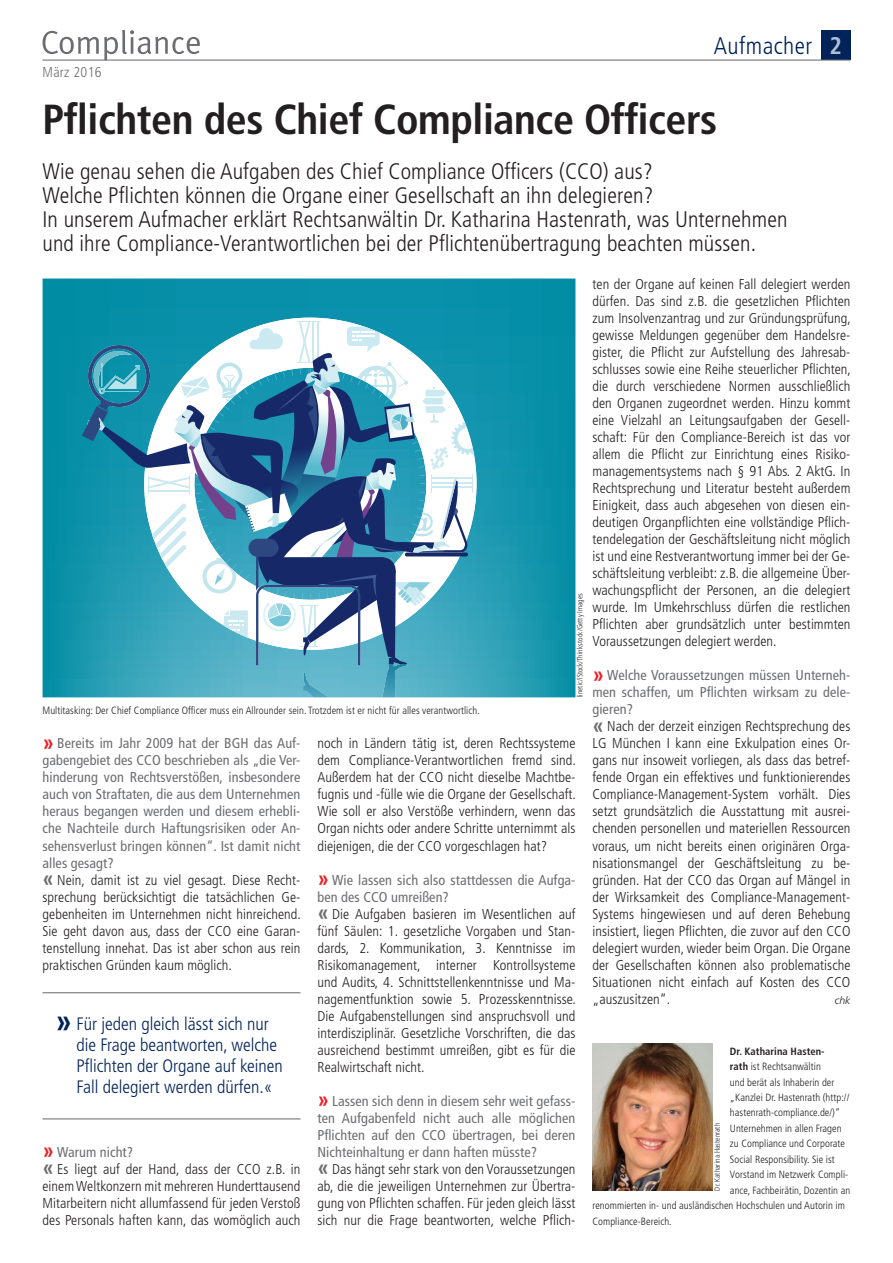
<style>
.page{position:relative;width:893px;height:1263px;background:#fff}
.page>*{position:absolute;margin:0;border:0;box-sizing:border-box;transform-origin:0 0}
.t1{font:700 condensed 42px "Frutiger LT Std";letter-spacing:-.01em;color:#231f20}
.t2{font:300 condensed 24px "Frutiger LT Std";letter-spacing:.02em;color:#002359}
.t3{font:700 condensed 24px "Frutiger LT Std";color:#b1bfd5}
.t4{font:300 condensed 22.5px/24px "Frutiger LT Std";letter-spacing:.005em;color:#231f20}
.t5{font:300 condensed 18px/21px "Frutiger LT Std";color:#002359}
.t6{font:300 condensed 14.25px/17px "Frutiger LT Std";letter-spacing:.005em;color:#231f20}
.t7{font:condensed 14.25px/17px "Frutiger LT Std";letter-spacing:.005em;color:#6c6d70}
.t8{font:300 condensed 14.25px "Frutiger LT Std";letter-spacing:.02em;color:#6c6d70}
.t9{font:300 condensed 10.5px "Frutiger LT Std";letter-spacing:.005em;color:#231f20}
.t10{font:700 condensed 10.5px "Frutiger LT Std";letter-spacing:.005em;color:#231f20}
.t11{font:italic 300 10.5px "Frutiger LT Std";color:#231f20}
.t12{font:300 condensed 7.5px "Frutiger LT Std";letter-spacing:.005em;color:#231f20}
.s1{font-weight:700;font-size:22.5px;color:#ee1d23}
.s2{font-weight:700;font-size:22.5px}
.s3{font-weight:300;color:#231f20}
.s4{font-weight:700;font-size:33px}
.s5{font-weight:400;color:#6c6d70}
.s6{font-weight:700;font-size:22.5px;color:#6c6d70}
.s7{font-weight:700}
</style>
<div class="page">
<svg style="left:43px;top:279px;width:532px;height:418px;background:#1294ab"></svg>
<img style="left:303px;top:673px;width:104px;height:24px">
<svg style="left:121px;top:294px;width:379px;height:379px;background:#1d98b1"></svg>
<svg style="left:82px;top:321px;width:392px;height:344px"></svg>
<img style="left:592px;top:1044px;width:121px;height:147px">
<hr style="left:43px;top:992px;width:257px;height:1px;background:#6c6d70">
<hr style="left:43px;top:1118px;width:257px;height:1px;background:#6c6d70">
<div style="left:821px;top:30px;width:29px;height:30px;background:#002359"></div>
<hr style="left:43px;top:60px;width:807px;height:1px;background:#6c6d70">
<svg style="left:43px;top:30px;width:157px;height:31px"></svg>
<p class="t8" style="left:43px;top:64px;width:61px">März 2016</p>
<h2 class="t2" style="left:714px;top:32px;width:100px">Aufmacher</h2>
<h1 class="t1" style="left:43px;top:94px;width:676px">Pflichten des Chief Compliance Officers</h1>
<p class="t4" style="left:43px;top:159px;width:746px">Wie genau sehen die Aufgaben des Chief Compliance Officers (CCO) aus?<br>Welche Pflichten können die Organe einer Gesellschaft an ihn delegieren?<br>In unserem Aufmacher erklärt Rechtsanwältin Dr. Katharina Hastenrath, was Unternehmen und ihre Compliance-Verantwortlichen bei der Pflichtenübertragung beachten müssen.</p>
<h2 class="t3" style="left:829px;top:31px;width:14px">2</h2>
<p class="t9" style="left:43px;top:705px;width:439px">Multitasking: Der Chief Compliance Officer muss ein Allrounder sein. Trotzdem ist er nicht für alles verantwortlich.</p>
<p class="t12" style="left:575px;top:697px;width:106px;rotate:-90deg">linetic/iStock/Thinkstock/Getty Images</p>
<p class="t7" style="left:43px;top:735px;width:260px"><span class="s1">»</span> Bereits im Jahr 2009 hat der BGH das Auf&shy;gabengebiet des CCO beschrieben als „die Ver&shy;hinderung von Rechtsverstößen, insbesondere auch von Straftaten, die aus dem Unternehmen heraus begangen werden und diesem erhebli&shy;che Nachteile durch Haftungsrisiken oder An&shy;sehensverlust bringen können“. Ist damit nicht alles gesagt?<br><span class="s2">«</span> <span class="s3">Nein, damit ist zu viel gesagt. Diese Recht&shy;sprechung berücksichtigt die tatsächlichen Ge&shy;gebenheiten im Unternehmen nicht hinreichend.<br>Sie geht davon aus, dass der CCO eine Garan&shy;tenstellung innehat. Das ist aber schon aus rein praktischen Gründen kaum möglich.</span></p>
<p class="t5" style="left:77px;top:1013px;width:208px;text-indent:-21px"><span class="s4">»</span> Für jeden gleich lässt sich nur die Frage beantworten, welche<br>Pflichten der Organe auf keinen<br>Fall delegiert werden dürfen.«</p>
<p class="t6" style="left:43px;top:1143px;width:259px"><span class="s1">»</span> <span class="s5">Warum nicht?<br></span><span class="s6">«</span> Es liegt auf der Hand, dass der CCO z.B. in einem Weltkonzern mit mehreren Hunderttausend Mitarbeitern nicht allumfassend für jeden Verstoß des Personals haften kann, das womöglich auch</p>
<p class="t6" style="left:317px;top:735px;width:260px;text-align:justify">noch in Ländern tätig ist, deren Rechtssysteme dem Compliance-Verantwortlichen fremd sind.<br>Außerdem hat der CCO nicht dieselbe Machtbe&shy;fugnis und -fülle wie die Organe der Gesellschaft.<br>Wie soll er also Verstöße verhindern, wenn das Organ nichts oder andere Schritte unternimmt als diejenigen, die der CCO vorgeschlagen hat?</p>
<p class="t6" style="left:317px;top:871px;width:260px"><span class="s1">»</span> <span class="s5">Wie lassen sich also stattdessen die Aufga&shy;ben des CCO umreißen?<br></span><span class="s6">«</span> Die Aufgaben basieren im Wesentlichen auf fünf Säulen: 1. gesetzliche Vorgaben und Stan&shy;dards, 2. Kommunikation, 3. Kenntnisse im Risikomanagement, interner Kontrollsysteme und Audits, 4. Schnittstellenkenntnisse und Ma&shy;nagementfunktion sowie 5. Prozesskenntnisse.<br>Die Aufgabenstellungen sind anspruchsvoll und interdisziplinär. Gesetzliche Vorschriften, die das ausreichend bestimmt umreißen, gibt es für die Realwirtschaft nicht.</p>
<p class="t6" style="left:317px;top:1092px;width:259px"><span class="s1">»</span> <span class="s5">Lassen sich denn in diesem sehr weit gefass&shy;ten Aufgabenfeld nicht auch alle möglichen Pflichten auf den CCO übertragen, bei deren Nichteinhaltung er dann haften müsste?<br></span><span class="s6">«</span> Das hängt sehr stark von den Voraussetzungen ab, die die jeweiligen Unternehmen zur Übertra&shy;gung von Pflichten schaffen. Für jeden gleich lässt sich nur die Frage beantworten, welche Pflich-</p>
<p class="t6" style="left:592px;top:276px;width:260px;text-align:justify">ten der Organe auf keinen Fall delegiert werden dürfen. Das sind z.B. die gesetzlichen Pflichten zum Insolvenzantrag und zur Gründungsprüfung, gewisse Meldungen gegenüber dem Handelsre&shy;gister, die Pflicht zur Aufstellung des Jahresab&shy;schlusses sowie eine Reihe steuerlicher Pflichten, die durch verschiedene Normen ausschließlich den Organen zugeordnet werden. Hinzu kommt eine Vielzahl an Leitungsaufgaben der Gesell&shy;schaft: Für den Compliance-Bereich ist das vor allem die Pflicht zur Einrichtung eines Risiko&shy;managementsystems nach § 91 Abs. 2 AktG. In Rechtsprechung und Literatur besteht außerdem Einigkeit, dass auch abgesehen von diesen ein&shy;deutigen Organpflichten eine vollständige Pflich&shy;tendelegation der Geschäftsleitung nicht möglich ist und eine Restverantwortung immer bei der Ge&shy;schäftsleitung verbleibt: z.B. die allgemeine Über&shy;wachungspflicht der Personen, an die delegiert wurde. Im Umkehrschluss dürfen die restlichen Pflichten aber grundsätzlich unter bestimmten Voraussetzungen delegiert werden.</p>
<p class="t6" style="left:592px;top:667px;width:259px"><span class="s1">»</span> <span class="s5">Welche Voraussetzungen müssen Unterneh&shy;men schaffen, um Pflichten wirksam zu dele&shy;gieren?<br></span><span class="s6">«</span> Nach der derzeit einzigen Rechtsprechung des LG München I kann eine Exkulpation eines Or&shy;gans nur insoweit vorliegen, als dass das betref&shy;fende Organ ein effektives und funktionierendes Compliance-Management-System vorhält. Dies setzt grundsätzlich die Ausstattung mit ausrei&shy;chenden personellen und materiellen Ressourcen voraus, um nicht bereits einen originären Orga&shy;nisationsmangel der Geschäftsleitung zu be&shy;gründen. Hat der CCO das Organ auf Mängel in der Wirksamkeit des Compliance-Management-Systems hingewiesen und auf deren Behebung insistiert, liegen Pflichten, die zuvor auf den CCO delegiert wurden, wieder beim Organ. Die Organe der Gesellschaften können also problematische Situationen nicht einfach auf Kosten des CCO „auszusitzen“.</p>
<p class="t11" style="left:835px;top:994px;width:17px">chk</p>
<p class="t10" style="left:730px;top:1045px;width:96px">Dr. Katharina Hasten-</p>
<p class="t9" style="left:730px;top:1060px;width:92px"><span class="s7">rath</span> ist Rechtsanwältin</p>
<p class="t9" style="left:730px;top:1076px;width:106px">und berät als Inhaberin der</p>
<p class="t9" style="left:730px;top:1091px;width:121px">„Kanzlei Dr. Hastenrath (http://</p>
<p class="t9" style="left:730px;top:1107px;width:112px">hastenrath-compliance.de/)“</p>
<p class="t9" style="left:730px;top:1122px;width:113px">Unternehmen in allen Fragen</p>
<p class="t9" style="left:730px;top:1138px;width:116px">zu Compliance und Corporate</p>
<p class="t9" style="left:730px;top:1153px;width:106px">Social Responsibility. Sie ist</p>
<p class="t9" style="left:730px;top:1169px;width:120px">Vorstand im Netzwerk Compli-</p>
<p class="t9" style="left:730px;top:1184px;width:122px">ance, Fachbeirätin, Dozentin an</p>
<p class="t9" style="left:592px;top:1200px;width:254px">renommierten in- und ausländischen Hochschulen und Autorin im</p>
<p class="t9" style="left:592px;top:1215px;width:81px">Compliance-Bereich.</p>
<p class="t12" style="left:713px;top:1191px;width:69px;rotate:-90deg">Dr. Katharina Hastenrath</p>
</div>
